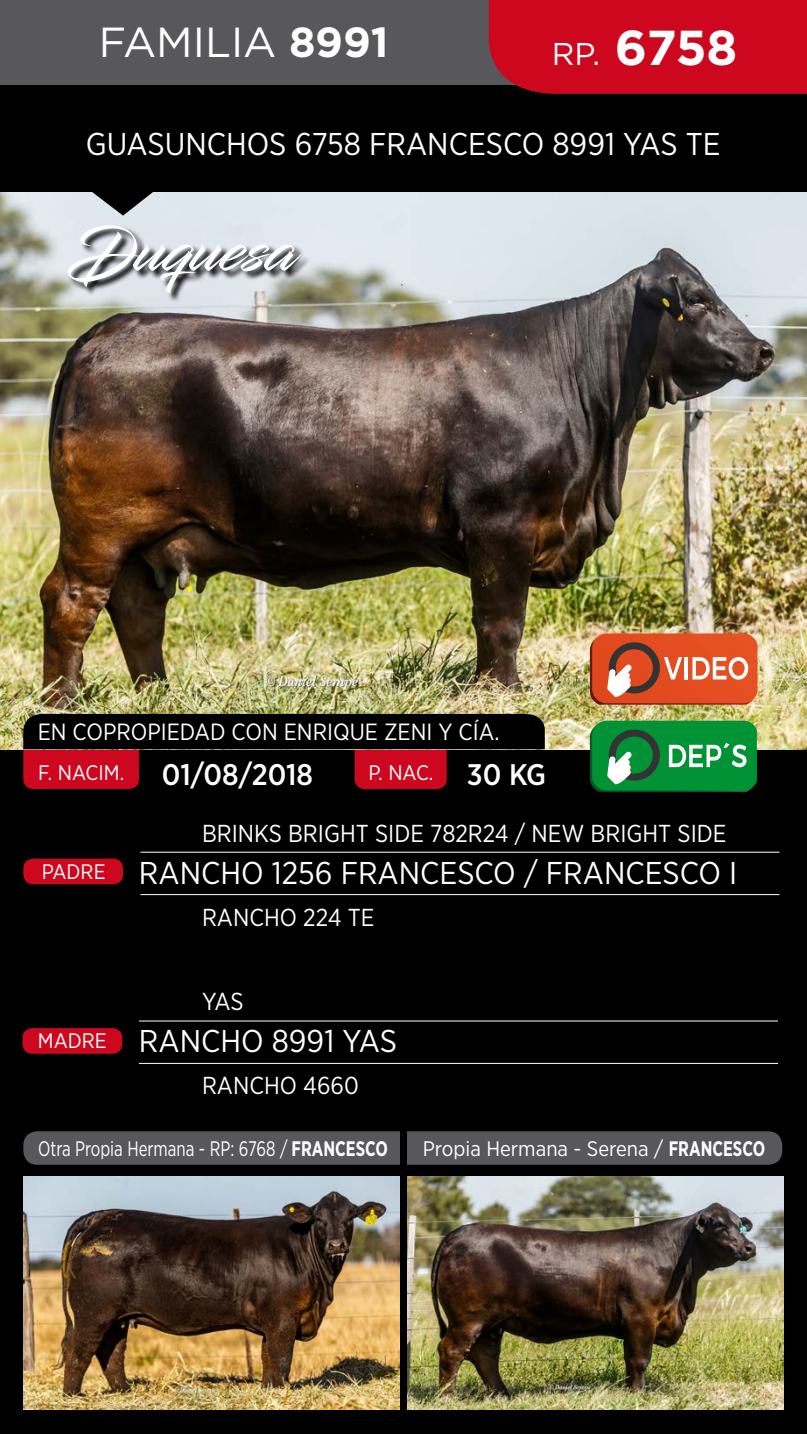
<style>
.page{position:relative;width:807px;height:1434px;background:#fff}
.page>*{position:absolute;margin:0;border:0;box-sizing:border-box;transform-origin:0 0}
.t1{font:63px "Infinite Stroke";color:#fff}
.t2{font:700 49px "Gotham";color:#fff}
.t3{font:42px "Gotham";color:#fff}
.t4{font:31.5px "Gotham Narrow";color:#fff}
.t5{font:500 29.75px "Gotham Narrow";color:#fff}
.t6{font:24.5px "Gotham Narrow";color:#fff}
.t7{font:23.45px "Gotham Narrow";color:#fff}
.t8{font:21px "Gotham Narrow";color:#fff}
.t9{font:21px "Gotham Narrow";color:#fff;scale:.82 1}
.s1{font-weight:700}
.s2{font-weight:400;font-size:31.5px}
</style>
<div class="page">
<div style="left:0;top:749px;width:807px;height:685px;background:#000"></div>
<div style="left:23px;top:858px;width:100px;height:26px;background:#cd071e;border-radius:10px"></div>
<div style="left:22px;top:1028px;width:100px;height:26px;background:#cd071e;border-radius:10px"></div>
<hr style="left:140px;top:852px;width:639px;height:1px;background:#fff">
<hr style="left:139px;top:1020px;width:639px;height:1px;background:#fff">
<hr style="left:140px;top:894px;width:639px;height:1px;background:#fff">
<hr style="left:139px;top:1063px;width:639px;height:1px;background:#fff">
<div style="left:23px;top:1131px;width:759px;height:34px;background:#58585a;border-radius:14px"></div>
<div style="left:400px;top:1116px;width:7px;height:318px;background:#000"></div>
<div style="left:23px;top:717px;width:116px;height:72px;background:#cd071e;border-radius:10px"></div>
<div style="left:354px;top:717px;width:92px;height:72px;background:#cd071e;border-radius:10px"></div>
<div style="left:0;top:0;width:807px;height:85px;background:#58585a"></div>
<div style="left:0;top:85px;width:807px;height:115px;background:#000"></div>
<div style="left:488px;top:0;width:319px;height:94px;background:#cd071e"></div>
<img style="left:0;top:192px;width:807px;height:557px">
<img style="left:23px;top:1176px;width:377px;height:233px">
<img style="left:407px;top:1176px;width:376px;height:233px">
<svg style="left:68px;top:225px;width:242px;height:78px;background:#b3b7bc"></svg>
<svg style="left:86px;top:192px;width:73px;height:24px"></svg>
<svg style="left:590px;top:633px;width:167px;height:71px;background:#d7603d"></svg>
<svg style="left:590px;top:720px;width:166px;height:72px;background:#22954a"></svg>
<div style="left:23px;top:714px;width:524px;height:35px;background:#000"></div>
<h3 class="t3" style="left:99px;top:15px;width:291px">FAMILIA <span class="s1">8991</span></h3>
<h2 class="t2" style="left:552px;top:15px;width:187px"><span class="s2">RP.</span> 6758</h2>
<p class="t4" style="left:86px;top:125px;width:636px">GUASUNCHOS 6758 FRANCESCO 8991 YAS TE</p>
<h1 class="t1" style="left:75px;top:211px;width:228px">Duquesa</h1>
<p class="t7" style="left:38px;top:717px;width:64px">en Copropiedad</p>
<p class="t7" style="left:232px;top:717px;width:16px">con</p>
<p class="t7" style="left:284px;top:717px;width:125px">Enrique Zeni</p>
<p class="t7" style="left:438px;top:717px;width:63px">y Cía.</p>
<p class="t5" style="left:162px;top:756px;width:153px">01/08/2018</p>
<p class="t5" style="left:467px;top:756px;width:81px">30 KG</p>
<p class="t8" style="left:38px;top:759px;width:88px">F. Nacim.</p>
<p class="t8" style="left:368px;top:759px;width:67px">P. Nac.</p>
<p class="t8" style="left:42px;top:858px;width:65px">PADRE</p>
<p class="t8" style="left:38px;top:1028px;width:70px">MADRE</p>
<p class="t6" style="left:202px;top:818px;width:526px">BRINKS BRIGHT SIDE 782R24 / NEW BRIGHT SIDE</p>
<p class="t4" style="left:139px;top:853px;width:600px">RANCHO 1256 FRANCESCO / FRANCESCO I</p>
<p class="t6" style="left:202px;top:902px;width:174px">RANCHO 224 TE</p>
<p class="t6" style="left:202px;top:986px;width:43px">YAS</p>
<p class="t4" style="left:139px;top:1021px;width:259px">RANCHO 8991 YAS</p>
<p class="t6" style="left:202px;top:1070px;width:158px">RANCHO 4660</p>
<p class="t9" style="left:38px;top:1135px;width:428px">Otra Propia Hermana - RP: 6768 / <span class="s1">FRANCESCO</span></p>
<p class="t8" style="left:423px;top:1135px;width:344px">Propia Hermana - Serena / <span class="s1">FRANCESCO</span></p>
</div>
